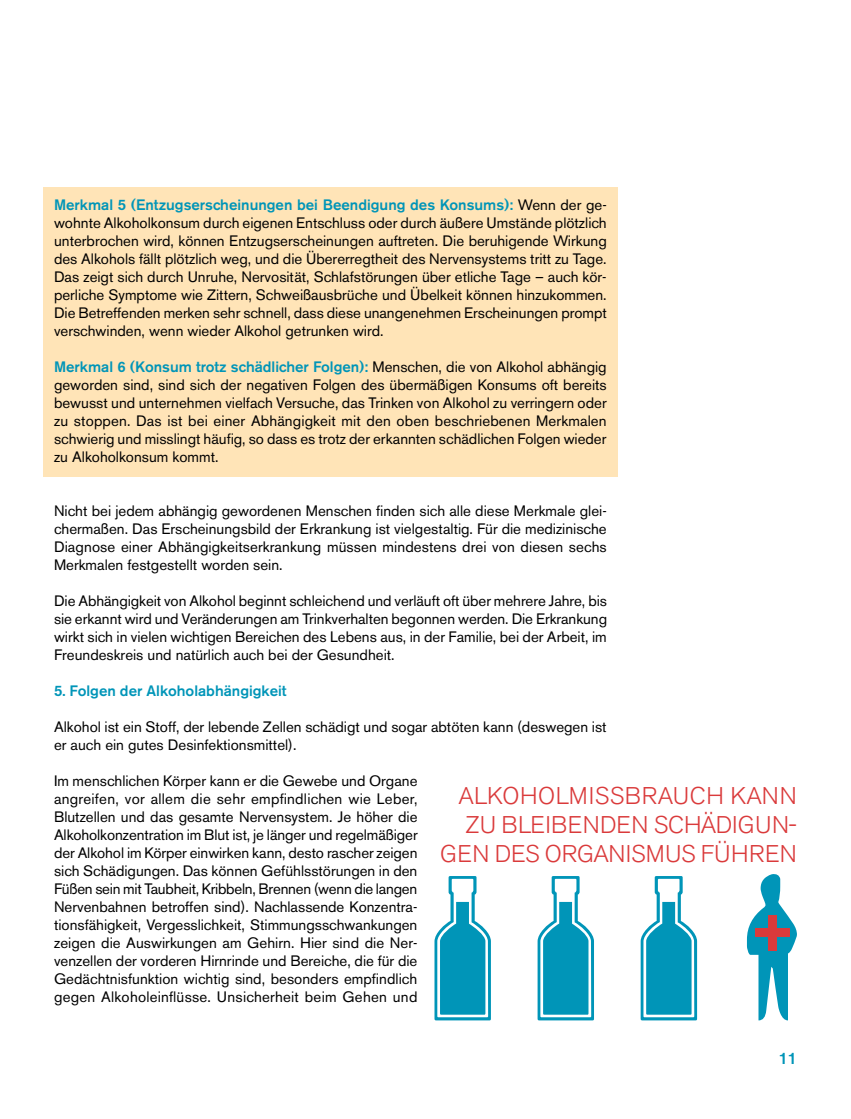
<style>
.page{position:relative;width:851px;height:1119px;background:#fff}
.page>*{position:absolute;margin:0;border:0;box-sizing:border-box;transform-origin:0 0}
.t1{font:300 24px/28.8px "Akzidenz Grotesk BE";letter-spacing:.015em;color:#da3a3b;text-align:right}
.t2{font:500 16.5px "Akzidenz Grotesk BE";color:#0095b8}
.t3{font:15px/18px "Akzidenz Grotesk BE";color:#000;text-align:justify}
.t4{font:500 15px "Akzidenz Grotesk BE";color:#0095b8}
.s1{font-weight:500;color:#0095b8}
</style>
<div class="page">
<div style="left:43px;top:187px;width:574px;height:164px;background:#ffe4b7"></div>
<div style="left:43px;top:349px;width:574px;height:128px;background:#ffe4b7"></div>
<svg style="left:746px;top:874px;width:50px;height:146px"></svg>
<div style="left:754px;top:928px;width:35px;height:8px;background:#da3a3b"></div>
<div style="left:767px;top:914px;width:9px;height:36px;background:#da3a3b"></div>
<svg style="left:434px;top:876px;width:57px;height:144px"></svg>
<svg style="left:537px;top:876px;width:57px;height:144px"></svg>
<svg style="left:640px;top:876px;width:57px;height:144px"></svg>
<p class="t3" style="left:54px;top:196px;width:554px"><span class="s1">Merkmal 5 (Entzugserscheinungen bei Beendigung des Konsums):</span> Wenn der ge&shy;wohnte Alkoholkonsum durch eigenen Entschluss oder durch äußere Umstände plötzlich unterbrochen wird, können Entzugserscheinungen auftreten. Die beruhigende Wirkung des Alkohols fällt plötzlich weg, und die Übererregtheit des Nervensystems tritt zu Tage.<br>Das zeigt sich durch Unruhe, Nervosität, Schlafstörungen über etliche Tage – auch kör&shy;perliche Symptome wie Zittern, Schweißausbrüche und Übelkeit können hinzukommen.<br>Die Betreffenden merken sehr schnell, dass diese unangenehmen Erscheinungen prompt verschwinden, wenn wieder Alkohol getrunken wird.</p>
<p class="t3" style="left:54px;top:358px;width:554px"><span class="s1">Merkmal 6 (Konsum trotz schädlicher Folgen):</span> Menschen, die von Alkohol abhängig geworden sind, sind sich der negativen Folgen des übermäßigen Konsums oft bereits bewusst und unternehmen vielfach Versuche, das Trinken von Alkohol zu verringern oder zu stoppen. Das ist bei einer Abhängigkeit mit den oben beschriebenen Merkmalen schwierig und misslingt häufig, so dass es trotz der erkannten schädlichen Folgen wieder zu Alkoholkonsum kommt.</p>
<p class="t3" style="left:54px;top:502px;width:554px">Nicht bei jedem abhängig gewordenen Menschen finden sich alle diese Merkmale glei&shy;chermaßen. Das Erscheinungsbild der Erkrankung ist vielgestaltig. Für die medizinische Diagnose einer Abhängigkeitserkrankung müssen mindestens drei von diesen sechs Merkmalen festgestellt worden sein.</p>
<p class="t3" style="left:54px;top:592px;width:554px">Die Abhängigkeit von Alkohol beginnt schleichend und verläuft oft über mehrere Jahre, bis sie erkannt wird und Veränderungen am Trinkverhalten begonnen werden. Die Erkrankung wirkt sich in vielen wichtigen Bereichen des Lebens aus, in der Familie, bei der Arbeit, im Freundeskreis und natürlich auch bei der Gesundheit.</p>
<p class="t4" style="left:54px;top:681px;width:234px">5. Folgen der Alkoholabhängigkeit</p>
<p class="t3" style="left:54px;top:718px;width:554px">Alkohol ist ein Stoff, der lebende Zellen schädigt und sogar abtöten kann (deswegen ist er auch ein gutes Desinfektionsmittel).</p>
<p class="t3" style="left:54px;top:772px;width:365px">Im menschlichen Körper kann er die Gewebe und Organe angreifen, vor allem die sehr empfindlichen wie Leber, Blutzellen und das gesamte Nervensystem. Je höher die Alkoholkonzentration im Blut ist, je länger und regelmäßiger der Alkohol im Körper einwirken kann, desto rascher zeigen sich Schädigungen. Das können Gefühlsstörungen in den Füßen sein mit Taubheit, Kribbeln, Brennen (wenn die langen Nervenbahnen betroffen sind). Nachlassende Konzentra&shy;tionsfähigkeit, Vergesslichkeit, Stimmungsschwankungen zeigen die Auswirkungen am Gehirn. Hier sind die Ner&shy;venzellen der vorderen Hirnrinde und Bereiche, die für die Gedächtnisfunktion wichtig sind, besonders empfindlich gegen Alkoholeinflüsse. Unsicherheit beim Gehen und</p>
<h1 class="t1" style="left:440px;top:781px;width:358px">ALKOHOLMISSBRAUCH KANN<br>ZU BLEIBENDEN SCHÄDIGUN-<br>GEN DES ORGANISMUS FÜHREN</h1>
<p class="t2" style="left:778px;top:1048px;width:20px">11</p>
</div>
